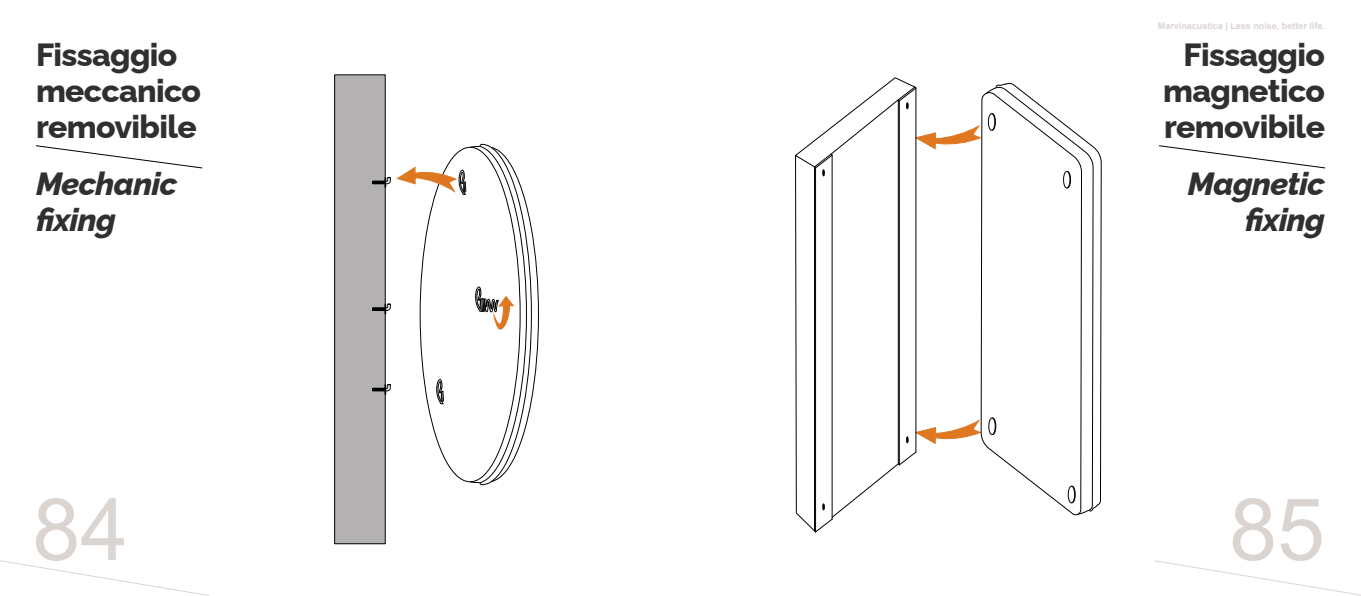
<style>
.page{position:relative;width:1361px;height:596px;background:#fff}
.page>*{position:absolute;margin:0;border:0;box-sizing:border-box;transform-origin:0 0}
.t1{font:86.1px "Arial";color:#dbd5d2}
.t2{font:800 32px/36px "Raleway";letter-spacing:-.02em;color:#31302f}
.t3{font:italic 800 32px/36px "Raleway";letter-spacing:-.02em;color:#31302f}
.t4{font:700 9px "Arial";color:#dbd5d2}
</style>
<div class="page">
<svg style="left:1082px;top:137px;width:19px;height:368px"></svg>
<svg style="left:1082px;top:485px;width:16px;height:29px"></svg>
<svg style="left:1006px;top:82px;width:76px;height:433px"></svg>
<svg style="left:795px;top:77px;width:211px;height:455px"></svg>
<hr style="left:815px;top:168px;width:1px;height:363px;background:#010202">
<svg style="left:334px;top:74px;width:205px;height:470px"></svg>
<svg style="left:36px;top:145px;width:167px;height:24px"></svg>
<svg style="left:1159px;top:145px;width:167px;height:24px"></svg>
<svg style="left:1155px;top:560px;width:206px;height:35px"></svg>
<svg style="left:0;top:560px;width:208px;height:35px"></svg>
<p class="t4" style="left:1158px;top:20px;width:169px">Marvinacustica | Less noise, better life.</p>
<p class="t2" style="left:36px;top:33px;width:167px">Fissaggio meccanico removibile</p>
<p class="t2" style="left:1163px;top:33px;width:163px;text-align:justify;text-indent:20px">Fissaggio magnetico removibile</p>
<p class="t3" style="left:36px;top:162px;width:143px">Mechanic fixing</p>
<p class="t3" style="left:1188px;top:162px;width:139px;text-align:right">Magnetic fixing</p>
<h1 class="t1" style="left:32px;top:473px;width:97px">84</h1>
<h1 class="t1" style="left:1229px;top:473px;width:97px">85</h1>
</div>
